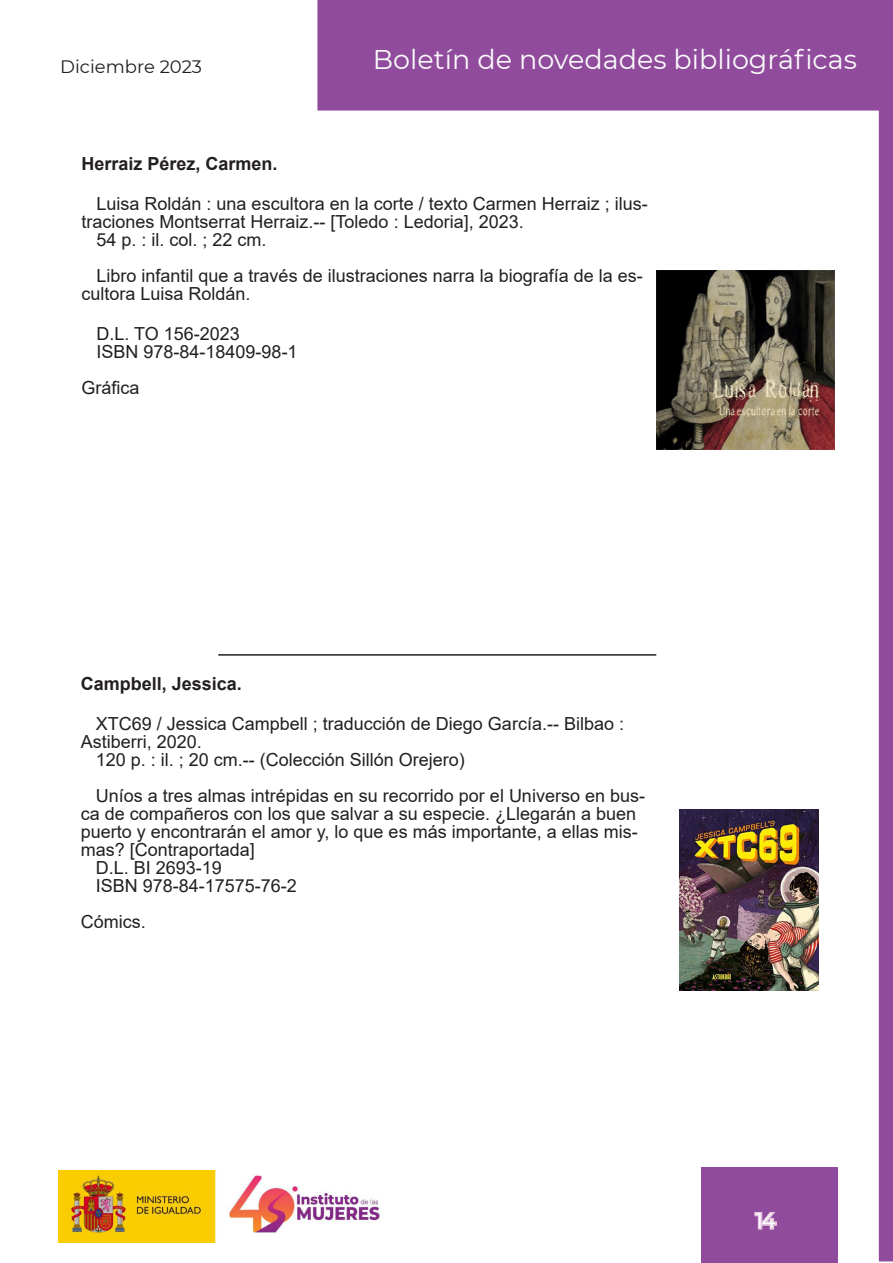
<style>
.page{position:relative;width:893px;height:1263px;background:#fff}
.page>*{position:absolute;margin:0;border:0;box-sizing:border-box;transform-origin:0 0}
.t1{font:27px "Montserrat";color:#fafafa}
.t2{font:21px "Montserrat";color:#fff}
.Cuerpo_de_texto{font:18px/18px "Arial";color:#231f20}
.Cuerpo_de_texto-2{font:700 18px "Arial";color:#231f20}
.t3{font:18px "Montserrat";color:#231f20}
</style>
<div class="page">
<div style="left:702px;top:1167px;width:136px;height:96px;background:#904b9d"></div>
<svg style="left:754px;top:1212px;width:23px;height:18px"></svg>
<div style="left:317px;top:0;width:576px;height:111px;background:#904b9d"></div>
<hr style="left:218px;top:654px;width:438px;height:2px;background:#231f20">
<div style="left:879px;top:109px;width:14px;height:1152px;background:#904b9d"></div>
<img style="left:59px;top:1170px;width:322px;height:72px">
<img style="left:680px;top:810px;width:138px;height:180px">
<img style="left:656px;top:271px;width:178px;height:179px">
<p class="t3" style="left:60px;top:55px;width:143px">Diciembre 2023</p>
<h1 class="t1" style="left:373px;top:40px;width:485px">Boletín de novedades bibliográficas</h1>
<p class="Cuerpo_de_texto-2" style="left:82px;top:151px;width:198px">Herraiz Pérez, Carmen.</p>
<p class="Cuerpo_de_texto" style="left:82px;top:195px;width:568px;text-indent:15px">Luisa Roldán : una escultora en la corte / texto Carmen Herraiz ; ilus&shy;traciones Montserrat Herraiz.-- [Toledo : Ledoria], 2023.</p>
<p class="Cuerpo_de_texto" style="left:97px;top:231px;width:172px">54 p. : il. col. ; 22 cm.</p>
<p class="Cuerpo_de_texto" style="left:82px;top:267px;width:563px;text-indent:15px">Libro infantil que a través de ilustraciones narra la biografía de la es&shy;cultora Luisa Roldán.</p>
<p class="Cuerpo_de_texto" style="left:97px;top:324px;width:145px">D.L. TO 156-2023</p>
<p class="Cuerpo_de_texto" style="left:97px;top:342px;width:203px">ISBN 978-84-18409-98-1</p>
<p class="Cuerpo_de_texto" style="left:82px;top:378px;width:60px">Gráfica</p>
<p class="Cuerpo_de_texto-2" style="left:81px;top:671px;width:163px">Campbell, Jessica.</p>
<p class="Cuerpo_de_texto" style="left:81px;top:714px;width:545px;text-indent:15px">XTC69 / Jessica Campbell ; traducción de Diego García.-- Bilbao :<br>Astiberri, 2020.</p>
<p class="Cuerpo_de_texto" style="left:96px;top:750px;width:371px">120 p. : il. ; 20 cm.-- (Colección Sillón Orejero)</p>
<p class="Cuerpo_de_texto" style="left:81px;top:786px;width:566px;text-indent:15px">Uníos a tres almas intrépidas en su recorrido por el Universo en bus&shy;ca de compañeros con los que salvar a su especie. ¿Llegarán a buen puerto y encontrarán el amor y, lo que es más importante, a ellas mis&shy;mas? [Contraportada]</p>
<p class="Cuerpo_de_texto" style="left:96px;top:858px;width:128px">D.L. BI 2693-19</p>
<p class="Cuerpo_de_texto" style="left:96px;top:876px;width:203px">ISBN 978-84-17575-76-2</p>
<p class="Cuerpo_de_texto" style="left:81px;top:912px;width:66px">Cómics.</p>
<p class="t2" style="left:756px;top:1206px;width:22px">14</p>
</div>
